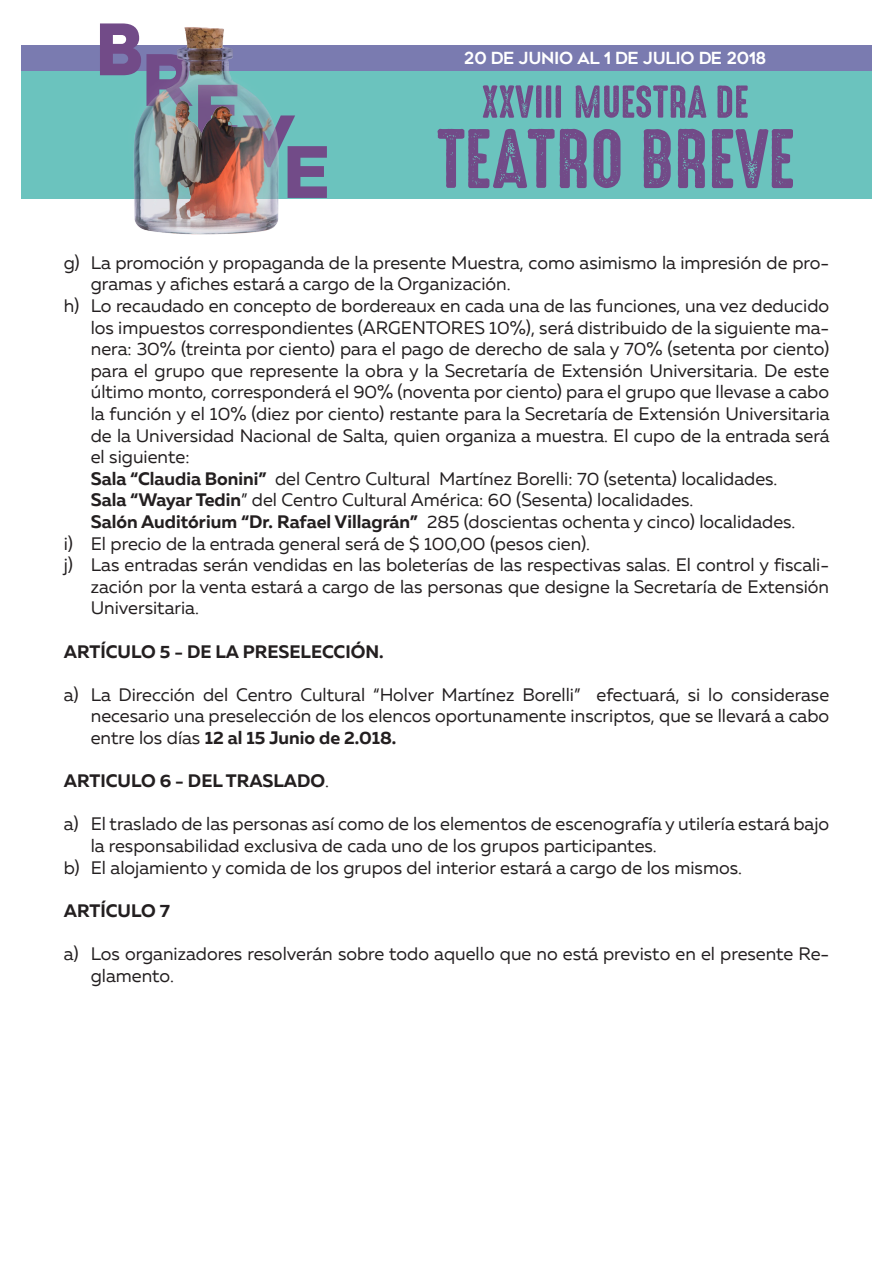
<style>
.page{position:relative;width:893px;height:1263px;background:#fff}
.page>*{position:absolute;margin:0;border:0;box-sizing:border-box;transform-origin:0 0}
.t1{font:18px/21.6px "Muller";color:#231f20}
.t2{font:700 18px "Muller";color:#231f20}
.t3{font:700 16.65px "Geometos Neue";letter-spacing:-.02em;color:#fff}
.s1{font-weight:700}
.s2{font-weight:400}
</style>
<div class="page">
<div style="left:21px;top:45px;width:851px;height:154px;background:#6bc3be"></div>
<div style="left:21px;top:45px;width:851px;height:26px;background:#7a7bb0"></div>
<svg style="left:315px;top:146px;width:12px;height:52px"></svg>
<svg style="left:100px;top:23px;width:12px;height:53px"></svg>
<img style="left:112px;top:23px;width:203px;height:212px">
<svg style="left:483px;top:85px;width:78px;height:33px"></svg>
<svg style="left:576px;top:85px;width:130px;height:33px"></svg>
<svg style="left:717px;top:85px;width:31px;height:33px"></svg>
<svg style="left:437px;top:129px;width:150px;height:59px"></svg>
<svg style="left:593px;top:129px;width:27px;height:59px"></svg>
<svg style="left:643px;top:129px;width:28px;height:59px"></svg>
<svg style="left:678px;top:129px;width:27px;height:59px"></svg>
<svg style="left:712px;top:129px;width:81px;height:59px"></svg>
<p class="t3" style="left:464px;top:48px;width:304px">20 DE JUNIO AL 1 DE JULIO DE 2018</p>
<p class="t1" style="left:91px;top:251px;width:740px;text-indent:-27px">g) La promoción y propaganda de la presente Muestra, como asimismo la impresión de pro&shy;gramas y afiches estará a cargo de la Organización.</p>
<p class="t1" style="left:91px;top:295px;width:740px;text-align:justify;text-indent:-27px">h) Lo recaudado en concepto de bordereaux en cada una de las funciones, una vez deducido los impuestos correspondientes (ARGENTORES 10%), será distribuido de la siguiente ma&shy;nera: 30% (treinta por ciento) para el pago de derecho de sala y 70% (setenta por ciento) para el grupo que represente la obra y la Secretaría de Extensión Universitaria. De este último monto, corresponderá el 90% (noventa por ciento) para el grupo que llevase a cabo la función y el 10% (diez por ciento) restante para la Secretaría de Extensión Universitaria de la Universidad Nacional de Salta, quien organiza a muestra. El cupo de la entrada será el siguiente:</p>
<p class="t1" style="left:91px;top:467px;width:688px"><span class="s1">Sala “Claudia Bonini”</span> del Centro Cultural Martínez Borelli: 70 (setenta) localidades.</p>
<p class="t1" style="left:91px;top:489px;width:604px"><span class="s1">Sala “Wayar Tedin</span>” del Centro Cultural América: 60 (Sesenta) localidades.</p>
<p class="t1" style="left:91px;top:511px;width:706px"><span class="s1">Salón Auditórium “Dr. Rafael Villagrán”</span> 285 (doscientas ochenta y cinco) localidades.</p>
<p class="t1" style="left:64px;top:532px;width:528px">i) El precio de la entrada general será de $ 100,00 (pesos cien).</p>
<p class="t1" style="left:91px;top:554px;width:740px;text-align:justify;text-indent:-27px">j) Las entradas serán vendidas en las boleterías de las respectivas salas. El control y fiscali&shy;zación por la venta estará a cargo de las personas que designe la Secretaría de Extensión Universitaria.</p>
<p class="t2" style="left:64px;top:640px;width:321px">ARTÍCULO 5 - DE LA PRESELECCIÓN.</p>
<p class="t1" style="left:91px;top:683px;width:740px;text-align:justify;text-indent:-27px">a) La Dirección del Centro Cultural “Holver Martínez Borelli” efectuará, si lo considerase necesario una preselección de los elencos oportunamente inscriptos, que se llevará a cabo entre los días <span class="s1">12 al 15 Junio de 2.018.</span></p>
<p class="t2" style="left:64px;top:770px;width:267px">ARTICULO 6 - DEL TRASLADO<span class="s2">.</span></p>
<p class="t1" style="left:91px;top:813px;width:740px;text-indent:-27px">a) El traslado de las personas así como de los elementos de escenografía y utilería estará bajo la responsabilidad exclusiva de cada uno de los grupos participantes.</p>
<p class="t1" style="left:64px;top:856px;width:680px">b) El alojamiento y comida de los grupos del interior estará a cargo de los mismos.</p>
<p class="t2" style="left:64px;top:899px;width:108px">ARTÍCULO 7</p>
<p class="t1" style="left:91px;top:943px;width:740px;text-indent:-27px">a) Los organizadores resolverán sobre todo aquello que no está previsto en el presente Re&shy;glamento.</p>
</div>
